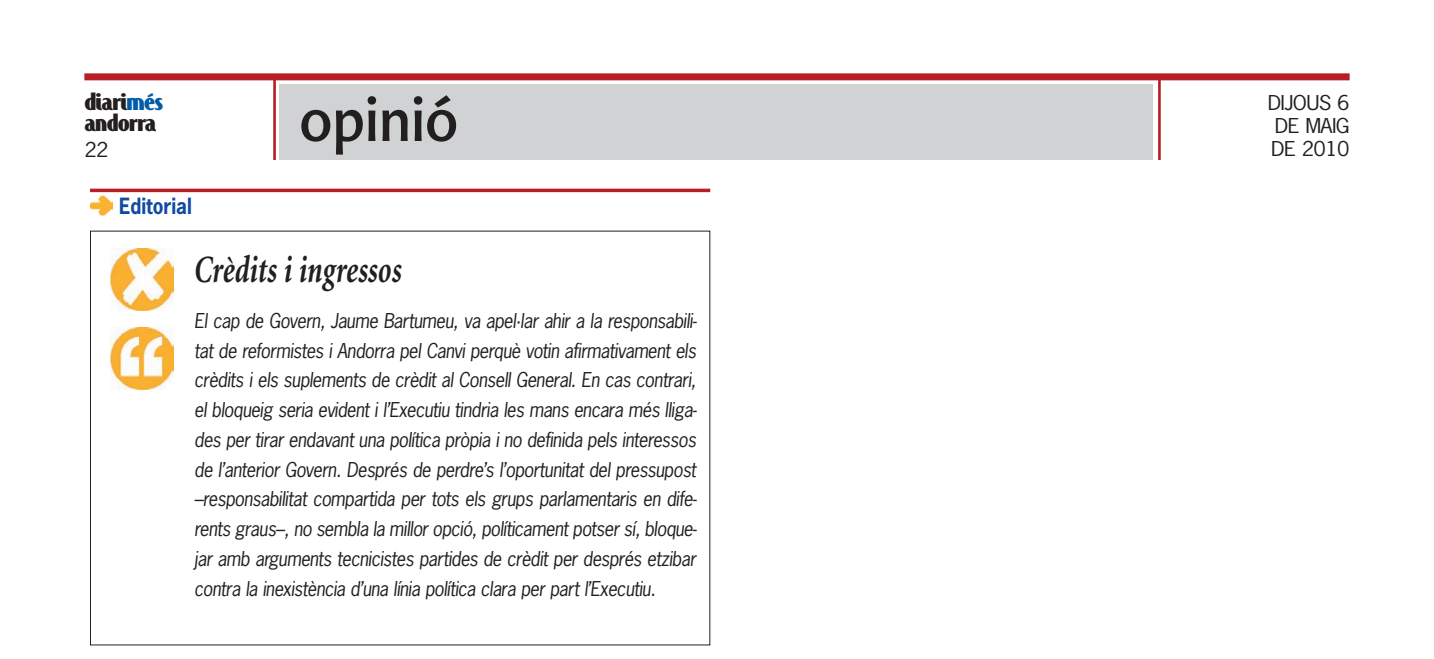
<style>
.page{position:relative;width:1434px;height:659px;background:#fff}
.page>*{position:absolute;margin:0;border:0;box-sizing:border-box;transform-origin:0 0}
.t1{font:61.25px "Advert";color:#231f20;scale:.9 1}
.t2{font:italic 700 38.5px "Minion";color:#231f20;scale:.73 1}
.t3{font:700 26.25px/21px "Jandoni";letter-spacing:-.02em;color:#231f20;scale:1.12 1}
.t4{font:700 21px "News Gothic";color:#114aa0;scale:.9 1}
.t5{font:italic 19.25px/29.8px "News Gothic";letter-spacing:-.03em;color:#231f20;text-align:justify;scale:.95 1}
.t6{font:19.25px/23.1px "News Gothic";letter-spacing:-.03em;color:#231f20;text-align:center;scale:1.12 1}
.s1{color:#015ba9}
</style>
<div class="page">
<div style="left:280px;top:84px;width:873px;height:76px;background:#d1d2d4"></div>
<hr style="left:1158px;top:77px;width:2px;height:83px;background:#b71f24">
<div style="left:84px;top:73px;width:1265px;height:7px;background:#b71f24"></div>
<hr style="left:273px;top:77px;width:3px;height:83px;background:#b71f24">
<img style="left:110px;top:248px;width:63px;height:62px">
<img style="left:110px;top:327px;width:63px;height:62px">
<svg style="left:90px;top:188px;width:620px;height:4px;background:#c24347"></svg>
<img style="left:90px;top:195px;width:22px;height:21px">
<h3 class="t3" style="left:84px;top:91px;width:72px">diari<span class="s1">més </span>andorra</h3>
<p class="t6" style="left:84px;top:139px;width:23px">22</p>
<p class="t4" style="left:119px;top:195px;width:82px">Editorial</p>
<h1 class="t1" style="left:299px;top:84px;width:178px">opinió</h1>
<h2 class="t2" style="left:194px;top:254px;width:285px">Crèdits i ingressos</h2>
<p class="t5" style="left:194px;top:306px;width:530px">El cap de Govern, Jaume Bartumeu, va apel·lar ahir a la responsabili&shy;tat de reformistes i Andorra pel Canvi perquè votin afirmativament els crèdits i els suplements de crèdit al Consell General. En cas contrari, el bloqueig seria evident i l’Executiu tindria les mans encara més lliga&shy;des per tirar endavant una política pròpia i no definida pels interessos de l’anterior Govern. Després de perdre’s l’oportunitat del pressupost –responsabilitat compartida per tots els grups parlamentaris en dife&shy;rents graus–, no sembla la millor opció, políticament potser sí, bloque&shy;jar amb arguments tecnicistes partides de crèdit per després etzibar contra la inexistència d’una línia política clara per part l’Executiu.</p>
<p class="t6" style="left:1267px;top:92px;width:75px">DIJOUS 6<br>DE MAIG</p>
<p class="t6" style="left:1271px;top:138px;width:71px">DE 2010</p>
</div>
